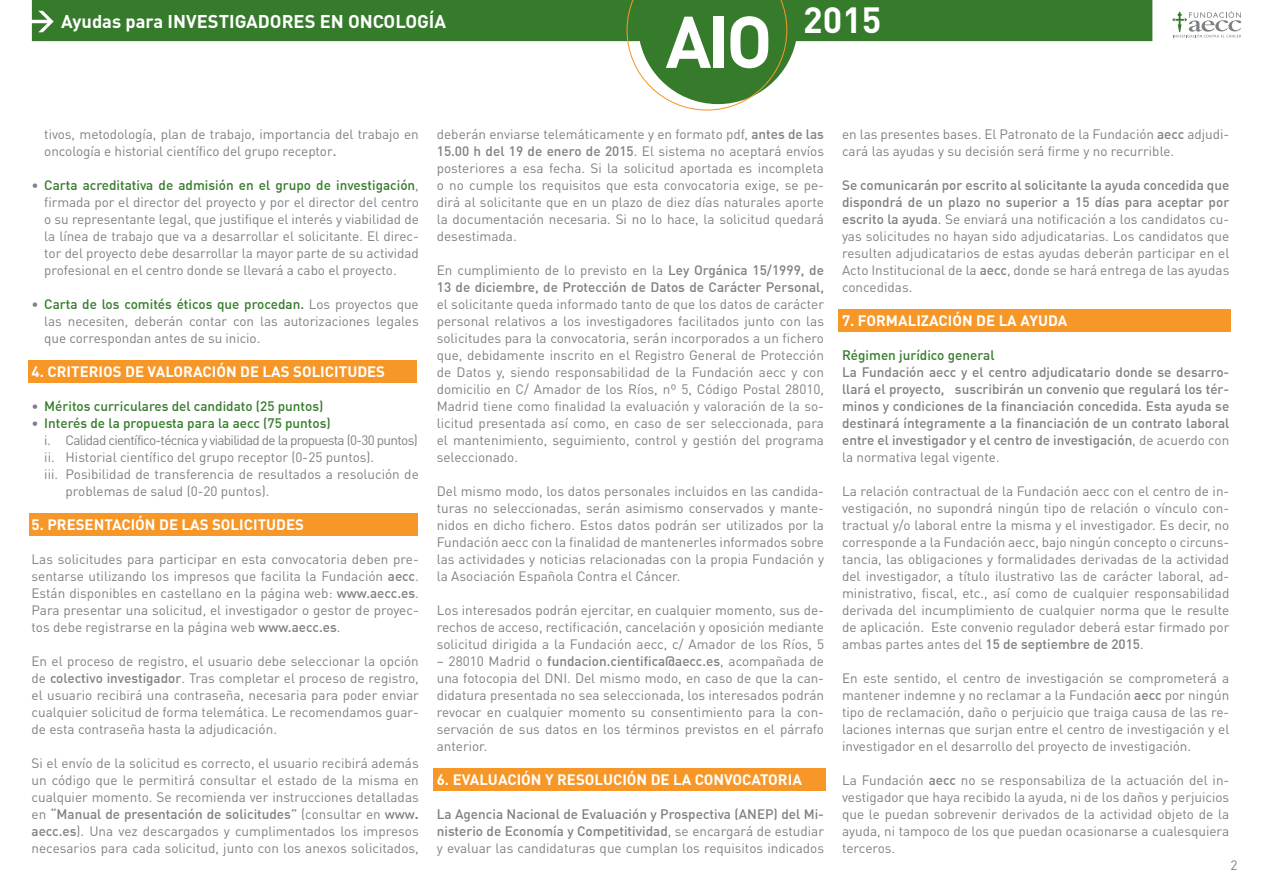
<style>
.page{position:relative;width:1263px;height:893px;background:#fff}
.page>*{position:absolute;margin:0;border:0;box-sizing:border-box;transform-origin:0 0}
.t1{font:700 72px "DIN Pro";color:#fff}
.t2{font:700 36px "DIN Pro";color:#fff}
.t3{font:700 18.3px "DIN Pro";color:#fff}
.TITULO{font:700 15px "DIN Pro";color:#fff}
.texto_general{font:13.5px/17px "DIN Pro";color:#7e8083;text-align:justify}
.texto_general-2{font:500 13.5px/17px "DIN";color:#7e8083;text-align:justify}
.texto_general-3{font:500 13.5px "DIN";color:#357b2b}
.texto_general-4{font:13.5px "DIN Pro";letter-spacing:-.05em;color:#7e8083}
.s1{font-family:"DIN";font-weight:500}
.s2{font-family:"DIN"}
.s3{font-family:"DIN";font-weight:500;color:#357b2b}
.s4{font-weight:400;color:#7e8083}
.s5{font-weight:700}
.s6{font-family:"DIN Pro";font-weight:400}
</style>
<div class="page">
<svg style="left:1172px;top:11px;width:69px;height:27px"></svg>
<div style="left:32px;top:0;width:1120px;height:41px;background:#357b2b"></div>
<svg style="left:626px;top:0;width:172px;height:111px"></svg>
<div style="left:799px;top:6px;width:88px;height:27px;background:#357b2b"></div>
<div style="left:29px;top:513px;width:388px;height:23px;background:#f79727"></div>
<div style="left:839px;top:309px;width:392px;height:23px;background:#f79727"></div>
<div style="left:433px;top:768px;width:392px;height:23px;background:#f79727"></div>
<div style="left:28px;top:360px;width:389px;height:23px;background:#f79727"></div>
<h3 class="t3" style="left:61px;top:9px;width:386px">Ayudas para INVESTIGADORES EN ONCOLOGÍA</h3>
<h1 class="t1" style="left:665px;top:-7px;width:109px">AIO</h1>
<p class="t2" style="left:803px;top:-4px;width:80px">2015</p>
<p class="texto_general" style="left:44px;top:124px;width:376px">tivos, metodología, plan de trabajo, importancia del trabajo en oncología e historial científico del grupo receptor<span class="s1">.</span></p>
<p class="texto_general" style="left:44px;top:175px;width:376px;text-indent:-13px"><span class="s2">•</span> <span class="s3">Carta acreditativa de admisión en el grupo de investigación</span>, firmada por el director del proyecto y por el director del centro o su representante legal, que justifique el interés y viabilidad de la línea de trabajo que va a desarrollar el solicitante. El direc&shy;tor del proyecto debe desarrollar la mayor parte de su actividad profesional en el centro donde se llevará a cabo el proyecto.</p>
<p class="texto_general" style="left:44px;top:294px;width:376px;text-indent:-13px"><span class="s2">•</span> <span class="s3">Carta de los comités éticos que procedan.</span> Los proyectos que las necesiten, deberán contar con las autorizaciones legales que correspondan antes de su inicio.</p>
<p class="TITULO" style="left:32px;top:362px;width:355px">4. CRITERIOS DE VALORACIÓN DE LAS SOLICITUDES</p>
<p class="texto_general-3" style="left:32px;top:398px;width:293px"><span class="s4">•</span> Méritos curriculares del candidato (25 puntos)</p>
<p class="texto_general-3" style="left:32px;top:415px;width:301px"><span class="s4">•</span> Interés de la propuesta para la aecc (75 puntos)</p>
<p class="texto_general-4" style="left:44px;top:430px;width:375px">i. Calidad científico-técnica y viabilidad de la propuesta (0-30 puntos)</p>
<p class="texto_general" style="left:44px;top:448px;width:331px">ii. Historial científico del grupo receptor (0-25 puntos).</p>
<p class="texto_general" style="left:66px;top:465px;width:355px;text-indent:-21px">iii. Posibilidad de transferencia de resultados a resolución de problemas de salud (0-20 puntos).</p>
<p class="TITULO" style="left:32px;top:515px;width:274px">5. PRESENTACIÓN DE LAS SOLICITUDES</p>
<p class="texto_general" style="left:32px;top:550px;width:389px">Las solicitudes para participar en esta convocatoria deben pre&shy;sentarse utilizando los impresos que facilita la Fundación <span class="s1">aecc</span>.<br>Están disponibles en castellano en la página web: <span class="s1">www.aecc.es</span>.<br>Para presentar una solicitud, el investigador o gestor de proyec&shy;tos debe registrarse en la página web <span class="s1">www.aecc.es</span>.</p>
<p class="texto_general" style="left:32px;top:652px;width:389px">En el proceso de registro, el usuario debe seleccionar la opción de <span class="s1">colectivo investigador</span>. Tras completar el proceso de registro, el usuario recibirá una contraseña, necesaria para poder enviar cualquier solicitud de forma telemática. Le recomendamos guar&shy;de esta contraseña hasta la adjudicación.</p>
<p class="texto_general" style="left:32px;top:754px;width:389px">Si el envío de la solicitud es correcto, el usuario recibirá además un código que le permitirá consultar el estado de la misma en cualquier momento. Se recomienda ver instrucciones detalladas en <span class="s1">“Manual de presentación de solicitudes”</span> (consultar en <span class="s1">www</span><span class="s5">. </span><span class="s1">aecc.es</span>). Una vez descargados y cumplimentados los impresos necesarios para cada solicitud, junto con los anexos solicitados,</p>
<p class="texto_general" style="left:437px;top:124px;width:389px">deberán enviarse telemáticamente y en formato pdf, <span class="s1">antes de las 15.00 h del 19 de enero de 2015</span>. El sistema no aceptará envíos posteriores a esa fecha. Si la solicitud aportada es incompleta o no cumple los requisitos que esta convocatoria exige, se pe&shy;dirá al solicitante que en un plazo de diez días naturales aporte la documentación necesaria. Si no lo hace, la solicitud quedará desestimada.</p>
<p class="texto_general" style="left:437px;top:260px;width:389px">En cumplimiento de lo previsto en la <span class="s1">Ley Orgánica 15/1999, de 13 de diciembre, de Protección de Datos de Carácter Personal, </span>el solicitante queda informado tanto de que los datos de carácter personal relativos a los investigadores facilitados junto con las solicitudes para la convocatoria, serán incorporados a un fichero que, debidamente inscrito en el Registro General de Protección de Datos y, siendo responsabilidad de la Fundación aecc y con domicilio en C/ Amador de los Ríos, nº 5, Código Postal 28010, Madrid tiene como finalidad la evaluación y valoración de la so&shy;licitud presentada así como, en caso de ser seleccionada, para el mantenimiento, seguimiento, control y gestión del programa seleccionado.</p>
<p class="texto_general" style="left:437px;top:482px;width:389px">Del mismo modo, los datos personales incluidos en las candida&shy;turas no seleccionadas, serán asimismo conservados y mante&shy;nidos en dicho fichero. Estos datos podrán ser utilizados por la Fundación aecc con la finalidad de mantenerles informados sobre las actividades y noticias relacionadas con la propia Fundación y la Asociación Española Contra el Cáncer.</p>
<p class="texto_general" style="left:437px;top:601px;width:389px">Los interesados podrán ejercitar, en cualquier momento, sus de&shy;rechos de acceso, rectificación, cancelación y oposición mediante solicitud dirigida a la Fundación aecc, c/ Amador de los Ríos, 5</p>
<p class="texto_general" style="left:437px;top:652px;width:389px">– 28010 Madrid o <span class="s1">fundacion.cientifica@aecc.es</span>, acompañada de una fotocopia del DNI. Del mismo modo, en caso de que la can&shy;didatura presentada no sea seleccionada, los interesados podrán revocar en cualquier momento su consentimiento para la con&shy;servación de sus datos en los términos previstos en el párrafo anterior.</p>
<p class="TITULO" style="left:437px;top:770px;width:367px">6. EVALUACIÓN Y RESOLUCIÓN DE LA CONVOCATORIA</p>
<p class="texto_general-2" style="left:437px;top:806px;width:389px">La Agencia Nacional de Evaluación y Prospectiva (ANEP) del Mi&shy;nisterio de Economía y Competitividad<span class="s6">, se encargará de estudiar y evaluar las candidaturas que cumplan los requisitos indicados</span></p>
<p class="texto_general" style="left:842px;top:124px;width:389px">en las presentes bases. El Patronato de la Fundación <span class="s1">aecc</span> adjudi&shy;cará las ayudas y su decisión será firme y no recurrible.</p>
<p class="texto_general" style="left:842px;top:175px;width:389px"><span class="s1">Se comunicarán por escrito al solicitante la ayuda concedida que dispondrá de un plazo no superior a 15 días para aceptar por escrito la ayuda</span>. Se enviará una notificación a los candidatos cu&shy;yas solicitudes no hayan sido adjudicatarias. Los candidatos que resulten adjudicatarios de estas ayudas deberán participar en el Acto Institucional de la <span class="s1">aecc</span>, donde se hará entrega de las ayudas concedidas.</p>
<p class="TITULO" style="left:842px;top:311px;width:227px">7. FORMALIZACIÓN DE LA AYUDA</p>
<p class="texto_general-3" style="left:842px;top:347px;width:154px">Régimen jurídico general</p>
<p class="texto_general-2" style="left:842px;top:363px;width:389px">La Fundación aecc y el centro adjudicatario donde se desarro&shy;llará el proyecto, suscribirán un convenio que regulará los tér&shy;minos y condiciones de la financiación concedida. Esta ayuda se destinará íntegramente a la financiación de un contrato laboral entre el investigador y el centro de investigación<span class="s6">, de acuerdo con la normativa legal vigente.</span></p>
<p class="texto_general" style="left:842px;top:482px;width:389px">La relación contractual de la Fundación aecc con el centro de in&shy;vestigación, no supondrá ningún tipo de relación o vínculo con&shy;tractual y/o laboral entre la misma y el investigador. Es decir, no corresponde a la Fundación aecc, bajo ningún concepto o circuns&shy;tancia, las obligaciones y formalidades derivadas de la actividad del investigador, a título ilustrativo las de carácter laboral, ad&shy;ministrativo, fiscal, etc., así como de cualquier responsabilidad derivada del incumplimiento de cualquier norma que le resulte de aplicación. Este convenio regulador deberá estar firmado por ambas partes antes del <span class="s1">15 de septiembre de 2015</span>.</p>
<p class="texto_general" style="left:842px;top:669px;width:389px">En este sentido, el centro de investigación se comprometerá a mantener indemne y no reclamar a la Fundación <span class="s1">aecc</span> por ningún tipo de reclamación, daño o perjuicio que traiga causa de las re&shy;laciones internas que surjan entre el centro de investigación y el investigador en el desarrollo del proyecto de investigación.</p>
<p class="texto_general" style="left:842px;top:771px;width:389px">La Fundación <span class="s1">aecc</span> no se responsabiliza de la actuación del in&shy;vestigador que haya recibido la ayuda, ni de los daños y perjuicios que le puedan sobrevenir derivados de la actividad objeto de la ayuda, ni tampoco de los que puedan ocasionarse a cualesquiera terceros.</p>
<p class="texto_general" style="left:1230px;top:856px;width:9px">2</p>
</div>
